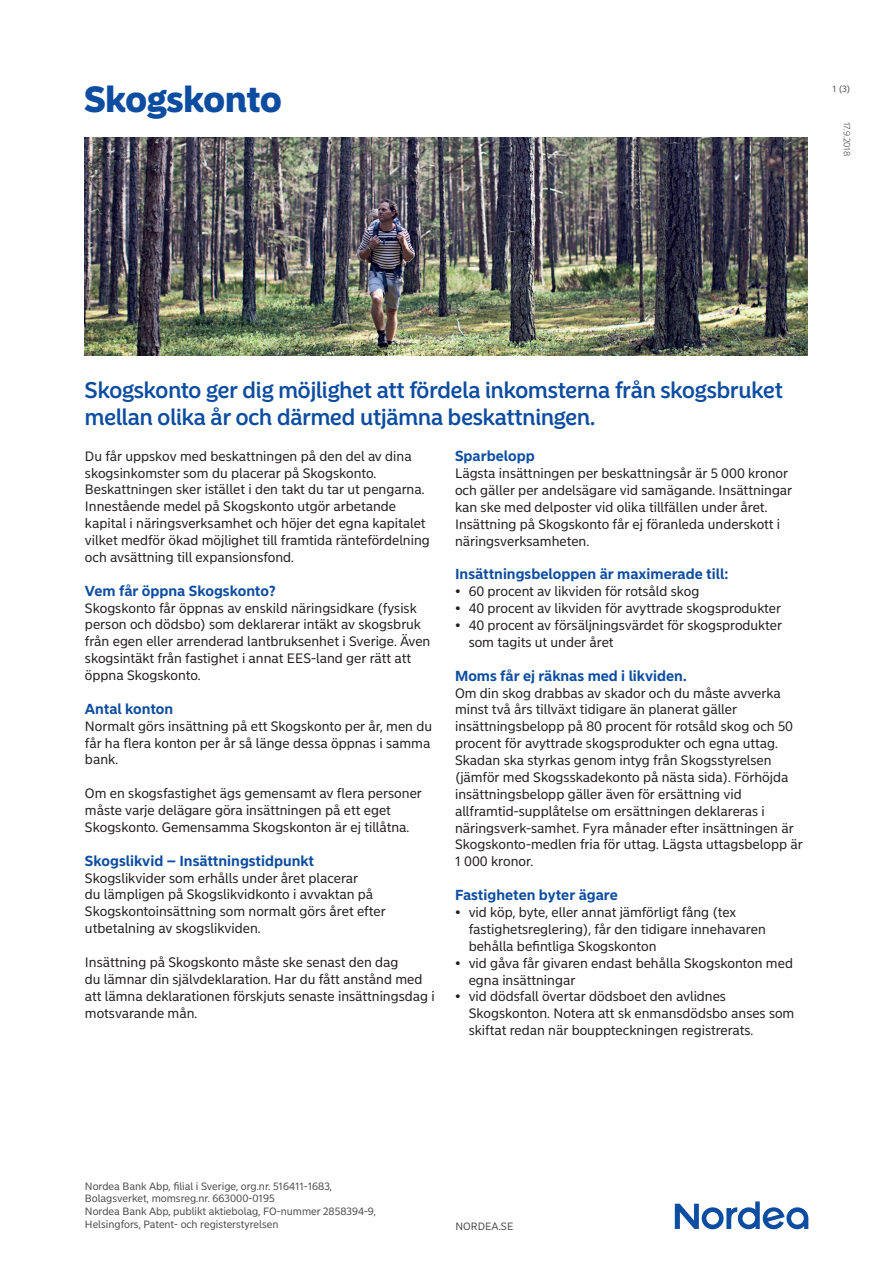
<style>
.page{position:relative;width:893px;height:1263px;background:#fff}
.page>*{position:absolute;margin:0;border:0;box-sizing:border-box;transform-origin:0 0}
.t1{font:900 36px "Nordea Sans Large";letter-spacing:-.01em;color:#0d4da1}
.t2{font:500 22.5px/27px "Nordea Sans Large";color:#0d4da1}
.t3{font:700 14.4px "Nordea Sans Small";color:#0d4da1}
.t4{font:13.5px/16.8px "Nordea Sans Small";color:#231f20}
.t5{font:10.5px/12.6px "Nordea Sans Small";color:#4b4c4d}
.t6{font:300 9px "Nordea Sans Small";color:#4b4c4d}
.t7{font:9px "Nordea Sans Small";color:#4b4c4d}
</style>
<div class="page">
<img style="left:85px;top:137px;width:723px;height:219px">
<svg style="left:675px;top:1201px;width:133px;height:28px"></svg>
<h1 class="t1" style="left:85px;top:77px;width:199px">Skogskonto</h1>
<p class="t7" style="left:833px;top:83px;width:19px">1 (3)</p>
<p class="t6" style="left:852px;top:122px;width:36px;rotate:90deg">17.9.2018</p>
<h2 class="t2" style="left:85px;top:377px;width:699px">Skogskonto ger dig möjlighet att fördela inkomsterna från skogsbruket mellan olika år och därmed utjämna beskattningen.</h2>
<p class="t4" style="left:85px;top:448px;width:346px">Du får uppskov med beskattningen på den del av dina skogsinkomster som du placerar på Skogskonto.<br>Beskattningen sker istället i den takt du tar ut pengarna.<br>Innestående medel på Skogskonto utgör arbetande kapital i näringsverksamhet och höjer det egna kapitalet vilket medför ökad möjlighet till framtida räntefördelning och avsättning till expansionsfond.</p>
<p class="t3" style="left:85px;top:582px;width:192px">Vem får öppna Skogskonto?</p>
<p class="t4" style="left:85px;top:599px;width:347px">Skogskonto får öppnas av enskild näringsidkare (fysisk person och dödsbo) som deklarerar intäkt av skogsbruk från egen eller arrenderad lantbruksenhet i Sverige. Även skogsintäkt från fastighet i annat EES-land ger rätt att öppna Skogskonto.</p>
<p class="t3" style="left:85px;top:700px;width:90px">Antal konton</p>
<p class="t4" style="left:85px;top:718px;width:349px">Normalt görs insättning på ett Skogskonto per år, men du får ha flera konton per år så länge dessa öppnas i samma bank.</p>
<p class="t4" style="left:85px;top:785px;width:338px">Om en skogsfastighet ägs gemensamt av flera personer måste varje delägare göra insättningen på ett eget<br>Skogskonto. Gemensamma Skogskonton är ej tillåtna.</p>
<p class="t3" style="left:85px;top:852px;width:231px">Skogslikvid – Insättningstidpunkt</p>
<p class="t4" style="left:85px;top:869px;width:302px">Skogslikvider som erhålls under året placerar<br>du lämpligen på Skogslikvidkonto i avvaktan på Skogskontoinsättning som normalt görs året efter utbetalning av skogslikviden.</p>
<p class="t4" style="left:85px;top:954px;width:351px">Insättning på Skogskonto måste ske senast den dag<br>du lämnar din självdeklaration. Har du fått anstånd med att lämna deklarationen förskjuts senaste insättningsdag i motsvarande mån.</p>
<p class="t3" style="left:455px;top:447px;width:81px">Sparbelopp</p>
<p class="t4" style="left:455px;top:465px;width:339px">Lägsta insättningen per beskattningsår är 5 000 kronor och gäller per andelsägare vid samägande. Insättningar kan ske med delposter vid olika tillfällen under året.<br>Insättning på Skogskonto får ej föranleda underskott i näringsverksamheten.</p>
<p class="t3" style="left:455px;top:565px;width:275px">Insättningsbeloppen är maximerade till:</p>
<p class="t4" style="left:455px;top:583px;width:246px">• 60 procent av likviden för rotsåld skog</p>
<p class="t4" style="left:455px;top:600px;width:327px">• 40 procent av likviden för avyttrade skogsprodukter</p>
<p class="t4" style="left:469px;top:617px;width:315px;text-indent:-14px">• 40 procent av försäljningsvärdet för skogsprodukter som tagits ut under året</p>
<p class="t3" style="left:455px;top:667px;width:233px">Moms får ej räknas med i likviden.</p>
<p class="t4" style="left:455px;top:685px;width:349px">Om din skog drabbas av skador och du måste avverka minst två års tillväxt tidigare än planerat gäller insättningsbelopp på 80 procent för rotsåld skog och 50 procent för avyttrade skogsprodukter och egna uttag.<br>Skadan ska styrkas genom intyg från Skogsstyrelsen (jämför med Skogsskadekonto på nästa sida). Förhöjda insättningsbelopp gäller även för ersättning vid allframtid-supplåtelse om ersättningen deklareras i näringsverk-samhet. Fyra månader efter insättningen är Skogskonto-medlen fria för uttag. Lägsta uttagsbelopp är 1 000 kronor.</p>
<p class="t3" style="left:455px;top:886px;width:164px">Fastigheten byter ägare</p>
<p class="t4" style="left:469px;top:904px;width:299px;text-indent:-14px">• vid köp, byte, eller annat jämförligt fång (tex fastighetsreglering), får den tidigare innehavaren behålla befintliga Skogskonton</p>
<p class="t4" style="left:469px;top:955px;width:326px;text-indent:-14px">• vid gåva får givaren endast behålla Skogskonton med egna insättningar</p>
<p class="t4" style="left:469px;top:988px;width:327px;text-indent:-14px">• vid dödsfall övertar dödsboet den avlidnes<br>Skogskonton. Notera att sk enmansdödsbo anses som skiftat redan när bouppteckningen registrerats.</p>
<p class="t5" style="left:85px;top:1180px;width:293px">Nordea Bank Abp, filial i Sverige, org.nr. 516411-1683, Bolagsverket, momsreg.nr. 663000-0195<br>Nordea Bank Abp, publikt aktiebolag, FO-nummer 2858394-9, Helsingfors, Patent- och registerstyrelsen</p>
<p class="t5" style="left:455px;top:1220px;width:59px">NORDEA.SE</p>
</div>
